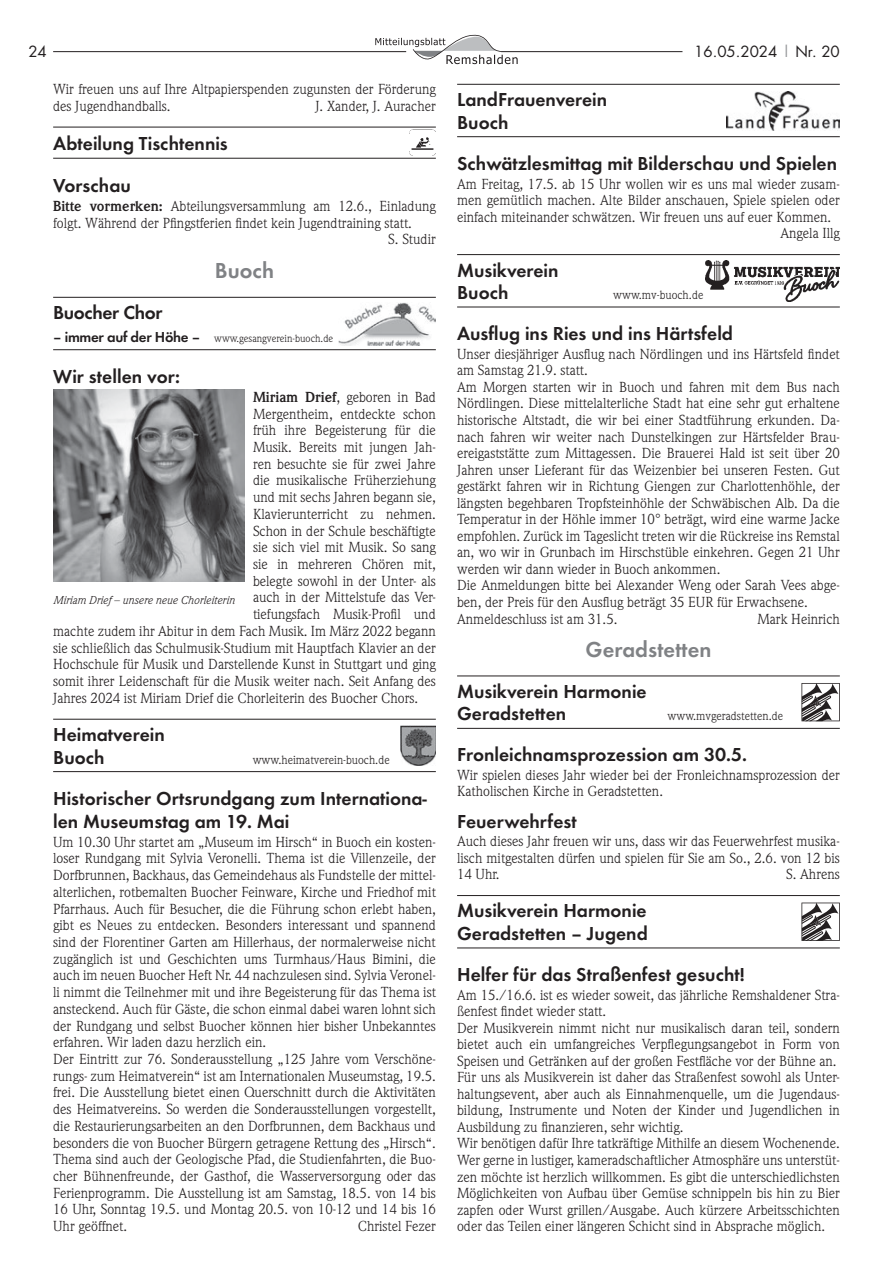
<style>
.page{position:relative;width:893px;height:1263px;background:#fff}
.page>*{position:absolute;margin:0;border:0;box-sizing:border-box;transform-origin:0 0}
.t1{font:600 22.5px "Futura T";color:#808285}
.t2{font:600 19.5px/22.5px "Futura T";color:#231f20}
.t3{font:600 19.5px "Futura T";letter-spacing:-.02em;color:#231f20}
.t4{font:15px "Futura";color:#231f20}
.t5{font:14.25px/16.5px "Weidemann";color:#231f20}
.t6{font:12px "Weidemann";color:#231f20}
.t7{font:italic 11.25px "Weidemann";color:#231f20}
.t8{font:10.5px "Weidemann";color:#231f20}
.s1{color:#949698}
.s2{font-weight:700}
.s3{font-family:"Futura T";font-weight:600;font-size:15px}
</style>
<div class="page">
<hr style="left:53px;top:51px;width:353px;height:1px;background:#231f20">
<hr style="left:501px;top:51px;width:181px;height:1px;background:#231f20">
<svg style="left:375px;top:34px;width:143px;height:30px"></svg>
<hr style="left:53px;top:158px;width:383px;height:1px;background:#231f20">
<hr style="left:53px;top:127px;width:383px;height:1px;background:#231f20">
<img style="left:409px;top:129px;width:27px;height:27px">
<hr style="left:53px;top:349px;width:383px;height:1px;background:#231f20">
<hr style="left:53px;top:297px;width:383px;height:1px;background:#231f20">
<img style="left:339px;top:302px;width:97px;height:43px">
<hr style="left:53px;top:771px;width:383px;height:1px;background:#231f20">
<hr style="left:53px;top:719px;width:383px;height:1px;background:#231f20">
<img style="left:400px;top:725px;width:36px;height:41px">
<img style="left:53px;top:390px;width:191px;height:191px">
<hr style="left:457px;top:136px;width:383px;height:1px;background:#231f20">
<hr style="left:457px;top:84px;width:383px;height:1px;background:#231f20">
<img style="left:726px;top:92px;width:114px;height:38px">
<hr style="left:457px;top:307px;width:383px;height:1px;background:#231f20">
<hr style="left:457px;top:254px;width:383px;height:1px;background:#231f20">
<img style="left:706px;top:260px;width:134px;height:42px">
<hr style="left:457px;top:728px;width:383px;height:1px;background:#231f20">
<hr style="left:457px;top:675px;width:383px;height:1px;background:#231f20">
<svg style="left:801px;top:683px;width:39px;height:38px"></svg>
<hr style="left:457px;top:947px;width:383px;height:1px;background:#231f20">
<hr style="left:457px;top:895px;width:383px;height:1px;background:#231f20">
<svg style="left:801px;top:902px;width:39px;height:39px"></svg>
<p class="t4" style="left:29px;top:41px;width:20px">24</p>
<p class="t4" style="left:694px;top:41px;width:147px">16.05.2024 <span class="s1">|</span> Nr. 20</p>
<p class="t5" style="left:53px;top:81px;width:384px">Wir freuen uns auf Ihre Altpapierspenden zugunsten der Förderung des Jugendhandballs.</p>
<h2 class="t2" style="left:457px;top:88px;width:152px">LandFrauenverein<br>Buoch</h2>
<h2 class="t2" style="left:457px;top:152px;width:381px">Schwätzlesmittag mit Bilderschau und Spielen</h2>
<p class="t5" style="left:457px;top:175px;width:384px">Am Freitag, 17.5. ab 15 Uhr wollen wir es uns mal wieder zusam-</p>
<p class="t5" style="left:457px;top:192px;width:384px">men gemütlich machen. Alte Bilder anschauen, Spiele spielen oder</p>
<p class="t5" style="left:457px;top:208px;width:376px">einfach miteinander schwätzen. Wir freuen uns auf euer Kommen.</p>
<p class="t5" style="left:780px;top:225px;width:61px">Angela Illg</p>
<h2 class="t2" style="left:457px;top:259px;width:103px">Musikverein<br>Buoch</h2>
<p class="t5" style="left:315px;top:97px;width:122px">J. Xander, J. Auracher</p>
<h2 class="t2" style="left:53px;top:122px;width:176px;line-height:42px">Abteilung Tischtennis<br>Vorschau</h2>
<p class="t5" style="left:53px;top:198px;width:384px"><span class="s2">Bitte vormerken:</span> Abteilungsversammlung am 12.6., Einladung</p>
<p class="t5" style="left:53px;top:214px;width:360px">folgt. Während der Pfingstferien findet kein Jugendtraining statt.</p>
<p class="t5" style="left:388px;top:231px;width:49px">S. Studir</p>
<h1 class="t1" style="left:215px;top:257px;width:61px">Buoch</h1>
<h2 class="t3" style="left:53px;top:301px;width:111px">Buocher Chor</h2>
<p class="t8" style="left:53px;top:332px;width:282px"><span class="s3">– immer auf der Höhe –</span> www.gesangverein-buoch.de</p>
<h2 class="t2" style="left:53px;top:365px;width:128px">Wir stellen vor:</h2>
<p class="t5" style="left:253px;top:389px;width:184px"><span class="s2">Miriam Drief</span>, geboren in Bad</p>
<p class="t5" style="left:253px;top:405px;width:184px">Mergentheim, entdeckte schon</p>
<p class="t5" style="left:253px;top:422px;width:184px">früh ihre Begeisterung für die</p>
<p class="t5" style="left:253px;top:439px;width:184px">Musik. Bereits mit jungen Jah-</p>
<p class="t5" style="left:253px;top:455px;width:184px">ren besuchte sie für zwei Jahre</p>
<p class="t5" style="left:253px;top:472px;width:184px">die musikalische Früherziehung</p>
<p class="t5" style="left:253px;top:489px;width:184px">und mit sechs Jahren begann sie,</p>
<p class="t5" style="left:253px;top:506px;width:184px">Klavierunterricht zu nehmen.</p>
<p class="t5" style="left:253px;top:522px;width:184px">Schon in der Schule beschäftigte</p>
<p class="t5" style="left:253px;top:539px;width:184px">sie sich viel mit Musik. So sang</p>
<p class="t5" style="left:253px;top:556px;width:184px">sie in mehreren Chören mit,</p>
<p class="t5" style="left:253px;top:572px;width:184px">belegte sowohl in der Unter- als</p>
<p class="t5" style="left:253px;top:589px;width:184px">auch in der Mittelstufe das Ver-</p>
<p class="t5" style="left:253px;top:606px;width:184px">tiefungsfach Musik-Profil und</p>
<p class="t5" style="left:53px;top:623px;width:384px">machte zudem ihr Abitur in dem Fach Musik. Im März 2022 begann</p>
<p class="t5" style="left:53px;top:639px;width:384px">sie schließlich das Schulmusik-Studium mit Hauptfach Klavier an der</p>
<p class="t5" style="left:53px;top:656px;width:384px">Hochschule für Musik und Darstellende Kunst in Stuttgart und ging</p>
<p class="t5" style="left:53px;top:673px;width:384px">somit ihrer Leidenschaft für die Musik weiter nach. Seit Anfang des</p>
<p class="t5" style="left:53px;top:689px;width:367px">Jahres 2024 ist Miriam Drief die Chorleiterin des Buocher Chors.</p>
<h2 class="t2" style="left:53px;top:723px;width:113px">Heimatverein<br>Buoch</h2>
<p class="t6" style="left:613px;top:288px;width:92px">www.mv-buoch.de</p>
<h2 class="t2" style="left:457px;top:322px;width:277px">Ausflug ins Ries und ins Härtsfeld</h2>
<p class="t5" style="left:457px;top:346px;width:384px">Unser diesjähriger Ausflug nach Nördlingen und ins Härtsfeld findet am Samstag 21.9. statt.<br>Am Morgen starten wir in Buoch und fahren mit dem Bus nach Nördlingen. Diese mittelalterliche Stadt hat eine sehr gut erhaltene historische Altstadt, die wir bei einer Stadtführung erkunden. Da&shy;nach fahren wir weiter nach Dunstelkingen zur Härtsfelder Brau&shy;ereigaststätte zum Mittagessen. Die Brauerei Hald ist seit über 20<br>Jahren unser Lieferant für das Weizenbier bei unseren Festen. Gut gestärkt fahren wir in Richtung Giengen zur Charlottenhöhle, der längsten begehbaren Tropfsteinhöhle der Schwäbischen Alb. Da die Temperatur in der Höhle immer 10° beträgt, wird eine warme Jacke empfohlen. Zurück im Tageslicht treten wir die Rückreise ins Remstal an, wo wir in Grunbach im Hirschstüble einkehren. Gegen 21 Uhr werden wir dann wieder in Buoch ankommen.<br>Die Anmeldungen bitte bei Alexander Weng oder Sarah Vees abge&shy;ben, der Preis für den Ausflug beträgt 35 EUR für Erwachsene.<br>Anmeldeschluss ist am 31.5.</p>
<p class="t7" style="left:53px;top:593px;width:183px">Miriam Drief – unsere neue Chorleiterin</p>
<p class="t5" style="left:757px;top:610px;width:84px">Mark Heinrich</p>
<h1 class="t1" style="left:586px;top:636px;width:127px">Geradstetten</h1>
<h2 class="t2" style="left:457px;top:680px;width:191px">Musikverein Harmonie<br>Geradstetten</h2>
<p class="t6" style="left:668px;top:709px;width:117px">www.mvgeradstetten.de</p>
<h2 class="t2" style="left:457px;top:743px;width:291px">Fronleichnamsprozession am 30.5.</h2>
<p class="t5" style="left:457px;top:767px;width:384px">Wir spielen dieses Jahr wieder bei der Fronleichnamsprozession der<br>Katholischen Kirche in Geradstetten.</p>
<h2 class="t2" style="left:457px;top:809px;width:121px">Feuerwehrfest</h2>
<p class="t5" style="left:457px;top:833px;width:384px;text-align:justify">Auch dieses Jahr freuen wir uns, dass wir das Feuerwehrfest musika&shy;lisch mitgestalten dürfen und spielen für Sie am So., 2.6. von 12 bis 14 Uhr.</p>
<p class="t6" style="left:253px;top:753px;width:138px">www.heimatverein-buoch.de</p>
<h2 class="t2" style="left:53px;top:787px;width:375px">Historischer Ortsrundgang zum Internationa&shy;len Museumstag am 19. Mai</h2>
<p class="t5" style="left:53px;top:833px;width:384px">Um 10.30 Uhr startet am „Museum im Hirsch“ in Buoch ein kosten&shy;loser Rundgang mit Sylvia Veronelli. Thema ist die Villenzeile, der Dorfbrunnen, Backhaus, das Gemeindehaus als Fundstelle der mittel&shy;alterlichen, rotbemalten Buocher Feinware, Kirche und Friedhof mit Pfarrhaus. Auch für Besucher, die die Führung schon erlebt haben, gibt es Neues zu entdecken. Besonders interessant und spannend sind der Florentiner Garten am Hillerhaus, der normalerweise nicht zugänglich ist und Geschichten ums Turmhaus/Haus Bimini, die auch im neuen Buocher Heft Nr. 44 nachzulesen sind. Sylvia Veronel&shy;li nimmt die Teilnehmer mit und ihre Begeisterung für das Thema ist ansteckend. Auch für Gäste, die schon einmal dabei waren lohnt sich der Rundgang und selbst Buocher können hier bisher Unbekanntes erfahren. Wir laden dazu herzlich ein.<br>Der Eintritt zur 76. Sonderausstellung „125 Jahre vom Verschöne&shy;rungs- zum Heimatverein“ ist am Internationalen Museumstag, 19.5. frei. Die Ausstellung bietet einen Querschnitt durch die Aktivitäten des Heimatvereins. So werden die Sonderausstellungen vorgestellt, die Restaurierungsarbeiten an den Dorfbrunnen, dem Backhaus und besonders die von Buocher Bürgern getragene Rettung des „Hirsch“.<br>Thema sind auch der Geologische Pfad, die Studienfahrten, die Buo&shy;cher Bühnenfreunde, der Gasthof, die Wasserversorgung oder das Ferienprogramm. Die Ausstellung ist am Samstag, 18.5. von 14 bis 16 Uhr, Sonntag 19.5. und Montag 20.5. von 10-12 und 14 bis 16<br>Uhr geöffnet.</p>
<p class="t5" style="left:786px;top:866px;width:55px">S. Ahrens</p>
<h2 class="t2" style="left:457px;top:899px;width:192px">Musikverein Harmonie<br>Geradstetten – Jugend</h2>
<h2 class="t2" style="left:457px;top:963px;width:289px">Helfer für das Straßenfest gesucht!</h2>
<p class="t5" style="left:457px;top:986px;width:384px">Am 15./16.6. ist es wieder soweit, das jährliche Remshaldener Stra&shy;ßenfest findet wieder statt.<br>Der Musikverein nimmt nicht nur musikalisch daran teil, sondern bietet auch ein umfangreiches Verpflegungsangebot in Form von Speisen und Getränken auf der großen Festfläche vor der Bühne an.<br>Für uns als Musikverein ist daher das Straßenfest sowohl als Unter&shy;haltungsevent, aber auch als Einnahmenquelle, um die Jugendaus&shy;bildung, Instrumente und Noten der Kinder und Jugendlichen in Ausbildung zu finanzieren, sehr wichtig.<br>Wir benötigen dafür Ihre tatkräftige Mithilfe an diesem Wochenende.<br>Wer gerne in lustiger, kameradschaftlicher Atmosphäre uns unterstüt&shy;zen möchte ist herzlich willkommen. Es gibt die unterschiedlichsten Möglichkeiten von Aufbau über Gemüse schnippeln bis hin zu Bier zapfen oder Wurst grillen/Ausgabe. Auch kürzere Arbeitsschichten oder das Teilen einer längeren Schicht sind in Absprache möglich.</p>
<p class="t5" style="left:358px;top:1218px;width:80px">Christel Fezer</p>
</div>
